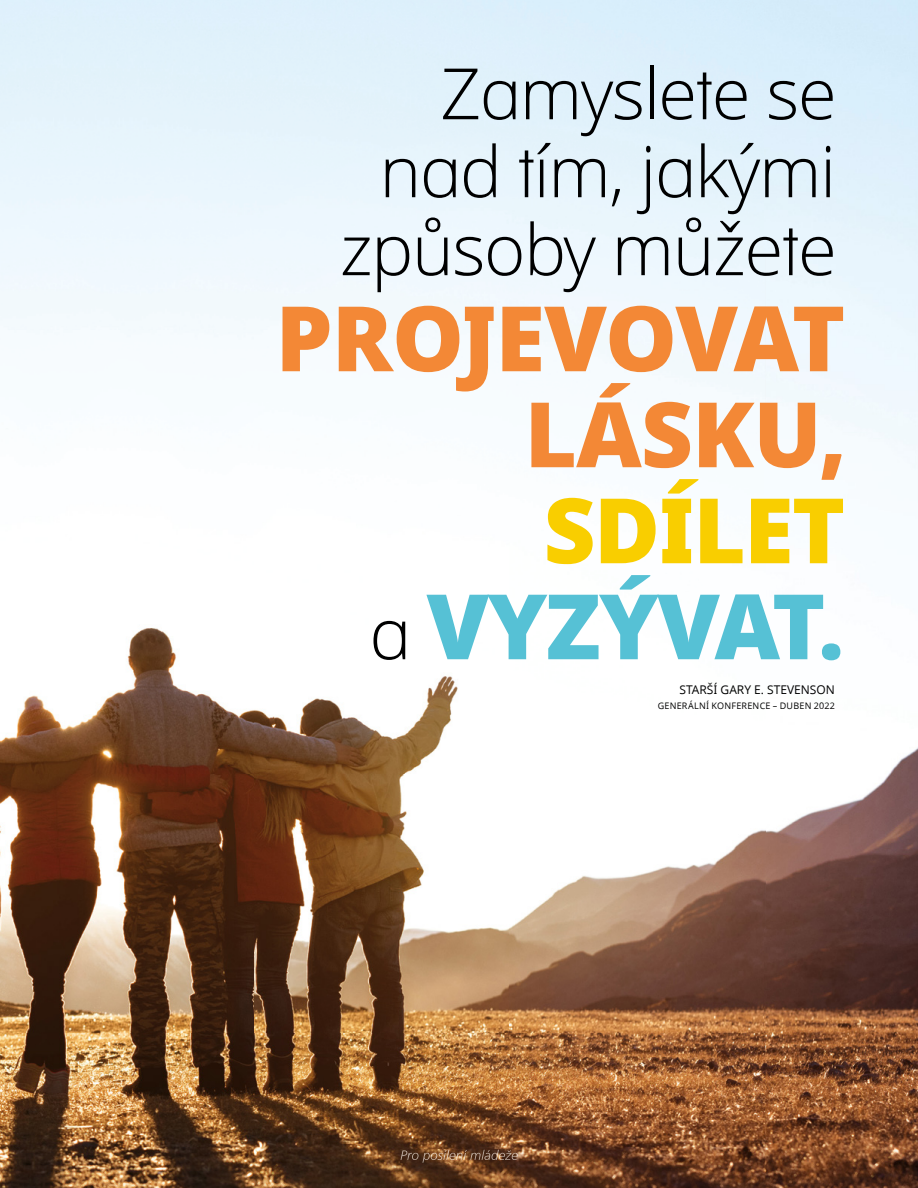
<style>
.page{position:relative;width:918px;height:1188px;background:#fff}
.page>*{position:absolute;margin:0;border:0;box-sizing:border-box;transform-origin:0 0}
.t1{font:800 90.45px/96px "Dots Solidlds Lat";letter-spacing:-.01em;color:#f38836;text-align:right}
.t2{font:800 90.45px/96px "Dots Solidlds Lat";letter-spacing:-.02em;color:#56c1d5;text-align:right}
.t3{font:300 70.95px/78px "Dots Solidlds Lat";letter-spacing:-.02em;color:#000;text-align:right}
.t4{font:12px "Dots Solidlds Lat";color:#000}
.t5{font:9px "Dots Solidlds Lat";letter-spacing:.025em;color:#000}
.s1{color:#f9ce00}
.s2{font-weight:300;font-size:70.95px;color:#000}
</style>
<div class="page">
<img style="left:0;top:0;width:918px;height:1188px">
<img style="left:401px;top:1150px;width:117px;height:13px">
<p class="t3" style="left:340px;top:55px;width:498px">Zamyslete se nad tím, jakými způsoby můžete</p>
<p class="t1" style="left:276px;top:292px;width:573px">PROJEVOVAT<br>LÁSKU ,</p>
<p class="t2" style="left:369px;top:484px;width:477px"><span class="s1">SDÍLET<br></span><span class="s2">a</span> VYZÝVAT .</p>
<p class="t4" style="left:679px;top:681px;width:157px">STARŠÍ GARY E. STEVENSON</p>
<p class="t5" style="left:658px;top:699px;width:179px">GENERÁLNÍ KONFERENCE – DUBEN 2022</p>
</div>
